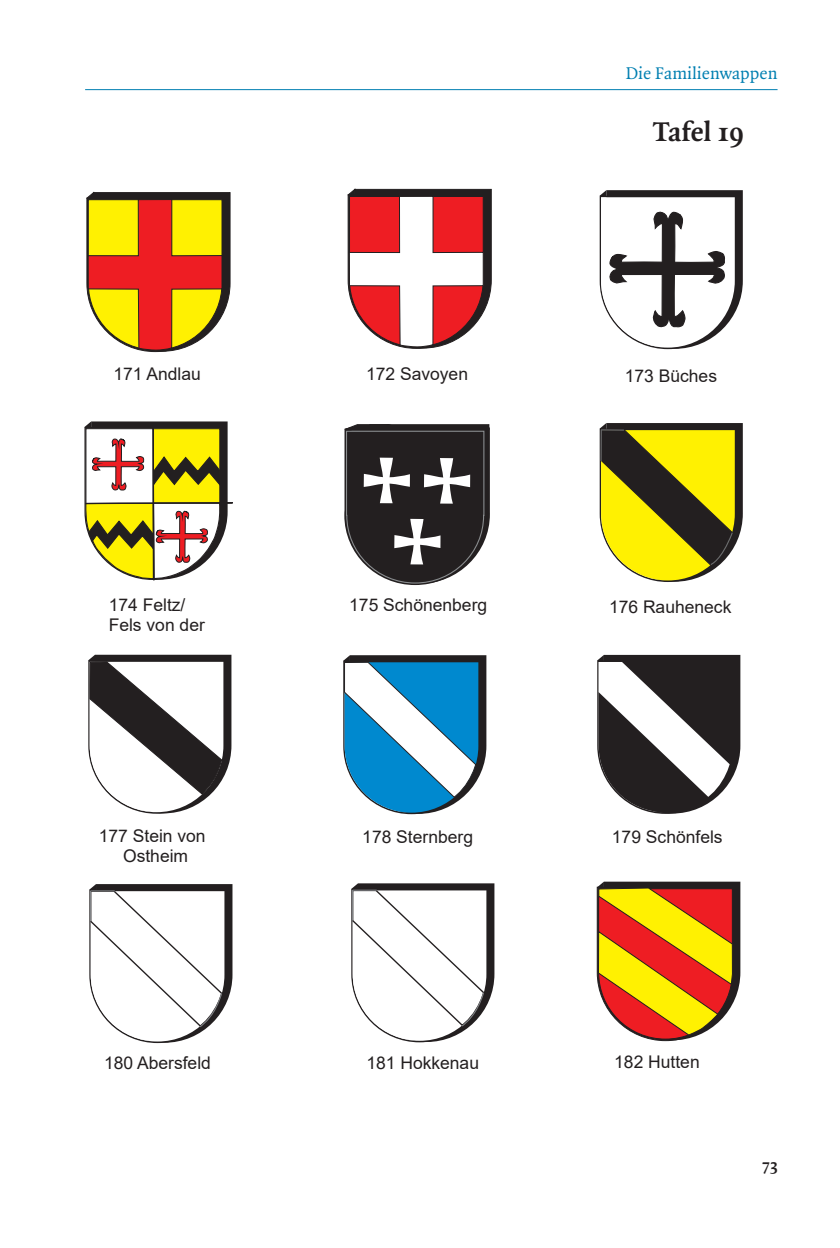
<style>
.page{position:relative;width:840px;height:1248px;background:#fff}
.page>*{position:absolute;margin:0;border:0;box-sizing:border-box;transform-origin:0 0}
.t1{font:700 29px "Quadraat OT";color:#231f20}
.t2{font:23.2px "Arial";color:#231f20}
.t3{font:18px "Quadraat OT";color:#007fb1}
.t4{font:17.4px/19.6px "Arial";color:#231f20}
.t5{font:700 17px "Quadraat OT";color:#231f20}
</style>
<div class="page">
<hr style="left:85px;top:89px;width:692px;height:1px;background:#007fb1">
<svg style="left:86px;top:192px;width:144px;height:160px;background:#d88928"></svg>
<svg style="left:84px;top:421px;width:149px;height:160px"></svg>
<svg style="left:88px;top:654px;width:143px;height:159px"></svg>
<svg style="left:89px;top:884px;width:143px;height:158px"></svg>
<svg style="left:347px;top:189px;width:144px;height:160px"></svg>
<svg style="left:344px;top:424px;width:146px;height:161px"></svg>
<svg style="left:343px;top:655px;width:143px;height:159px"></svg>
<svg style="left:351px;top:883px;width:143px;height:159px"></svg>
<svg style="left:599px;top:190px;width:143px;height:160px"></svg>
<svg style="left:599px;top:423px;width:143px;height:159px;background:#aaa125"></svg>
<svg style="left:597px;top:655px;width:143px;height:158px"></svg>
<svg style="left:596px;top:881px;width:144px;height:159px;background:#d9822a"></svg>
<p class="t3" style="left:625px;top:61px;width:153px">Die Familienwappen</p>
<h1 class="t1" style="left:652px;top:112px;width:92px">Tafel 19</h1>
<h2 class="t2" style="left:635px;top:121px;width:83px">Tafel 19</h2>
<p class="t4" style="left:113px;top:364px;width:89px">171 Andlau</p>
<p class="t4" style="left:366px;top:364px;width:103px">172 Savoyen</p>
<p class="t4" style="left:624px;top:365px;width:94px">173 Büches</p>
<p class="t4" style="left:109px;top:595px;width:98px">174 Feltz/<br>Fels von der</p>
<p class="t4" style="left:349px;top:595px;width:139px">175 Schönenberg</p>
<p class="t4" style="left:608px;top:596px;width:124px">176 Rauheneck</p>
<p class="t4" style="left:99px;top:826px;width:108px;text-align:center">177 Stein von<br>Ostheim</p>
<p class="t4" style="left:362px;top:826px;width:112px">178 Sternberg</p>
<p class="t4" style="left:611px;top:826px;width:112px">179 Schönfels</p>
<p class="t4" style="left:104px;top:1052px;width:108px">180 Abersfeld</p>
<p class="t4" style="left:366px;top:1052px;width:114px">181 Hokkenau</p>
<p class="t4" style="left:614px;top:1051px;width:87px">182 Hutten</p>
<p class="t5" style="left:761px;top:1152px;width:17px">73</p>
</div>
